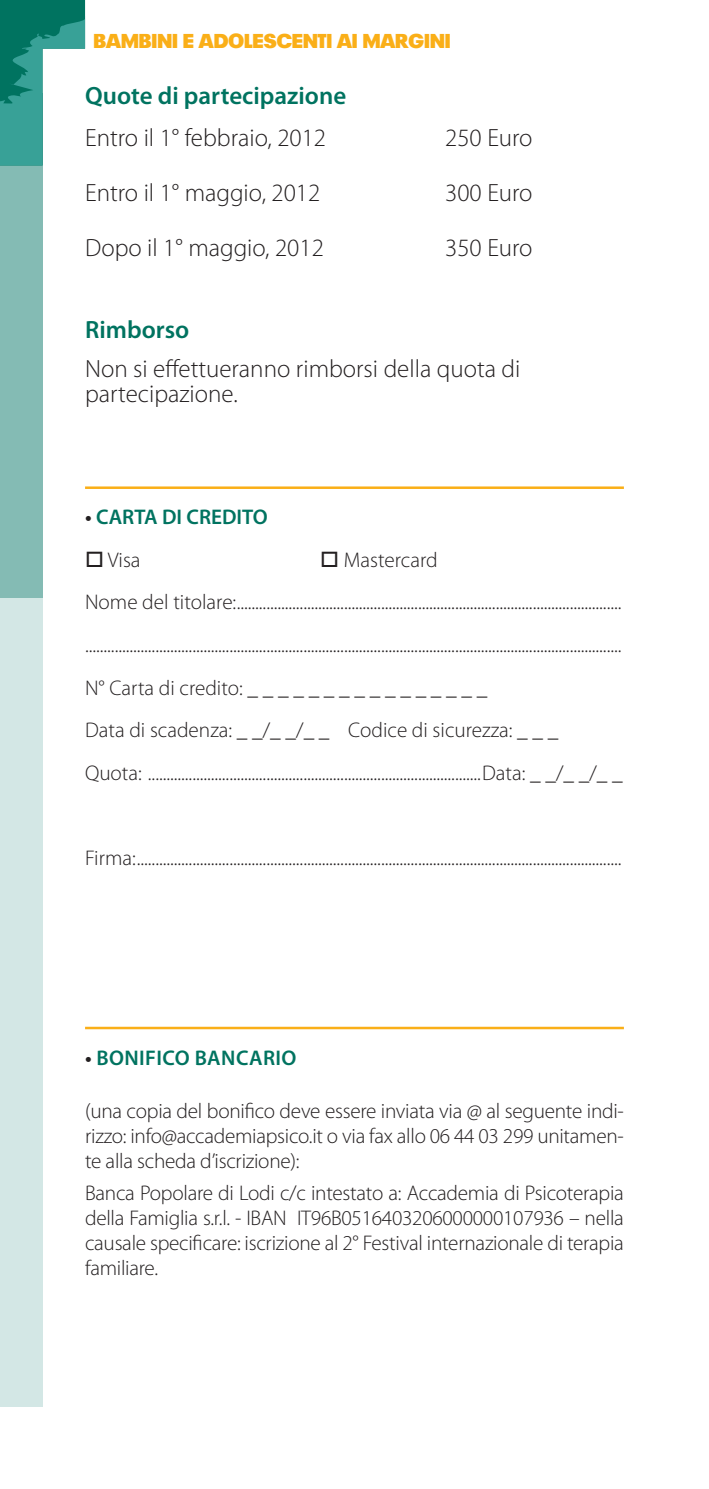
<style>
.page{position:relative;width:709px;height:1489px;background:#fff}
.page>*{position:absolute;margin:0;border:0;box-sizing:border-box;transform-origin:0 0}
.t1{font:300 25px/25px "Myriad Pro";color:#231f20}
.t2{font:600 25px "Myriad Pro";color:#007360}
.t3{font:300 21.25px/42.5px "Myriad Pro";letter-spacing:-.015em;color:#231f20;text-align:justify}
.t4{font:600 21.25px "Myriad Pro";color:#007360}
.t5{font:900 20px "Plak LT";color:#faaf18}
.s1{color:#231f20}
</style>
<div class="page">
<div style="left:0;top:186px;width:43px;height:1220px;background:#d3e7e5"></div>
<div style="left:0;top:93px;width:43px;height:505px;background:#84bbb4"></div>
<svg style="left:0;top:0;width:85px;height:165px"></svg>
<hr style="left:85px;top:486px;width:539px;height:3px;background:#faaf18">
<hr style="left:85px;top:1026px;width:539px;height:3px;background:#faaf18">
<p class="t5" style="left:94px;top:29px;width:359px">BAMBINI E ADOLESCENTI AI MARGINI</p>
<p class="t2" style="left:85px;top:79px;width:263px">Quote di partecipazione</p>
<p class="t1" style="left:85px;top:125px;width:243px">Entro il 1° febbraio, 2012</p>
<p class="t1" style="left:445px;top:125px;width:89px">250 Euro</p>
<p class="t1" style="left:85px;top:180px;width:237px">Entro il 1° maggio, 2012</p>
<p class="t1" style="left:445px;top:180px;width:89px">300 Euro</p>
<p class="t1" style="left:85px;top:235px;width:240px">Dopo il 1° maggio, 2012</p>
<p class="t1" style="left:445px;top:235px;width:89px">350 Euro</p>
<p class="t2" style="left:85px;top:313px;width:106px">Rimborso</p>
<p class="t1" style="left:85px;top:356px;width:437px">Non si effettueranno rimborsi della quota di partecipazione.</p>
<p class="t4" style="left:85px;top:503px;width:184px"><span class="s1">•</span> CARTA DI CREDITO</p>
<p class="t3" style="left:85px;top:539px;width:57px">□ Visa</p>
<p class="t3" style="left:85px;top:539px;width:539px;text-align:left;text-indent:235px">□ Mastercard<br>Nome del titolare:........................................................................................................ .................................................................................................................................................<br>N° Carta di credito: _ _ _ _ _ _ _ _ _ _ _ _ _ _ _ _<br>Data di scadenza: _ _/_ _/_ _ Codice di sicurezza: _ _ _<br>Quota: ..........................................................................................Data: _ _/_ _/_ _</p>
<p class="t3" style="left:85px;top:836px;width:538px">Firma:...................................................................................................................................</p>
<p class="t4" style="left:85px;top:1043px;width:37px"><span class="s1">•</span> Bonifico</p>
<p class="t4" style="left:195px;top:1043px;width:14px">bancario</p>
<p class="t3" style="left:85px;top:1098px;width:540px;line-height:25px">(una copia del bonifico deve essere inviata via @ al seguente indi&shy;rizzo: info@accademiapsico.it o via fax allo 06 44 03 299 unitamen&shy;te alla scheda d’iscrizione):</p>
<p class="t3" style="left:85px;top:1180px;width:540px;line-height:25px">Banca Popolare di Lodi c/c intestato a: Accademia di Psicoterapia della Famiglia s.r.l. - IBAN IT96B0516403206000000107936 – nella causale specificare: iscrizione al 2° Festival internazionale di terapia familiare.</p>
</div>
